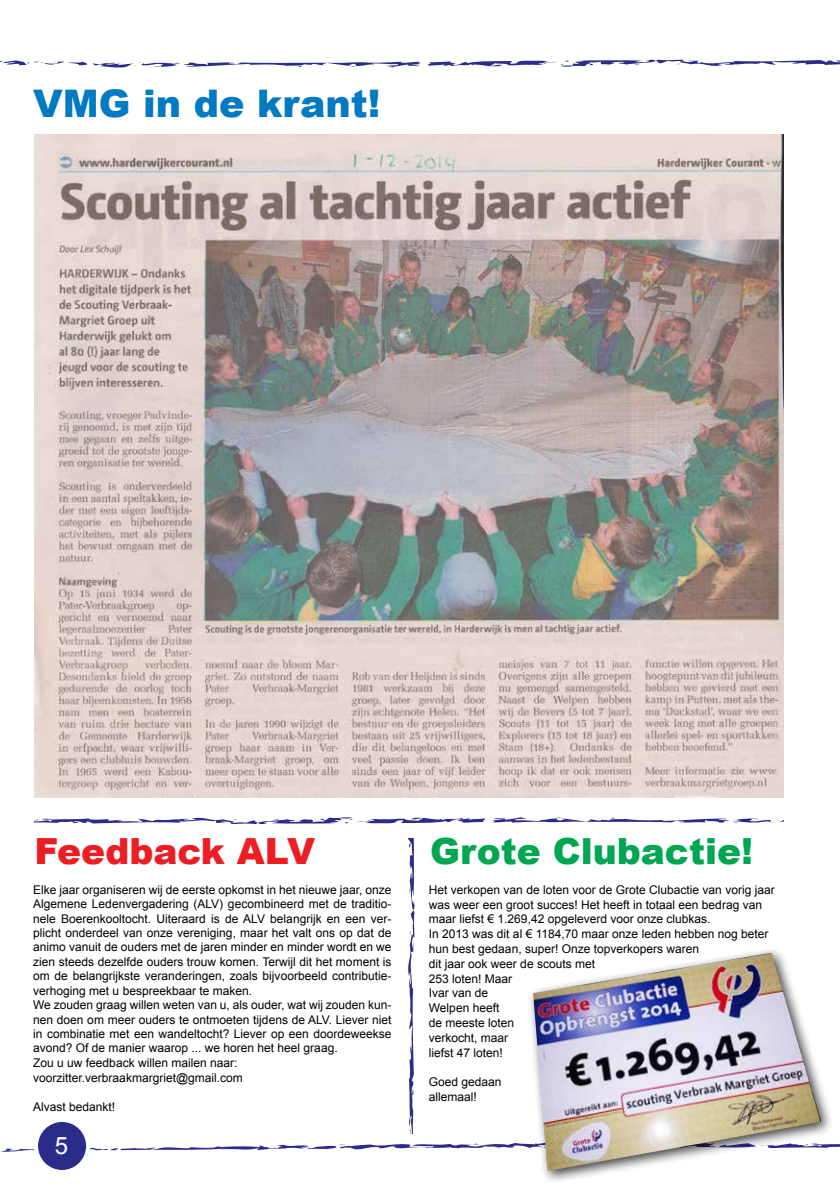
<style>
.page{position:relative;width:840px;height:1191px;background:#fff}
.page>*{position:absolute;margin:0;border:0;box-sizing:border-box;transform-origin:0 0}
.t1{font:900 38px "Arial";color:#007ac2}
.t2{font:900 36px "Arial";color:#00a651}
.t3{font:900 36px "Arial";color:#ed1d24}
.t4{font:24px "Arial";color:#fff}
.t5{font:12px/14.4px "Arial";color:#000}
</style>
<div class="page">
<svg style="left:0;top:1143px;width:839px;height:9px"></svg>
<svg style="left:0;top:59px;width:839px;height:9px"></svg>
<div style="left:36px;top:1120px;width:52px;height:52px;background:#2b2c89;border-radius:50%"></div>
<div style="left:34px;top:1118px;width:56px;height:56px;border:4px solid #fff;border-radius:50%"></div>
<svg style="left:34px;top:816px;width:748px;height:8px"></svg>
<img style="left:34px;top:135px;width:748px;height:663px">
<svg style="left:408px;top:838px;width:6px;height:295px"></svg>
<div style="left:526px;top:946px;width:309px;height:239px;background:#000;opacity:.75"></div>
<img style="left:533px;top:952px;width:287px;height:219px">
<h1 class="t1" style="left:33px;top:75px;width:348px">VMG in de krant!</h1>
<h2 class="t3" style="left:34px;top:825px;width:282px">Feedback ALV</h2>
<p class="t5" style="left:33px;top:882px;width:360px">Elke jaar organiseren wij de eerste opkomst in het nieuwe jaar, onze Algemene Ledenvergadering (ALV) gecombineerd met de traditio&shy;nele Boerenkooltocht. Uiteraard is de ALV belangrijk en een ver&shy;plicht onderdeel van onze vereniging, maar het valt ons op dat de animo vanuit de ouders met de jaren minder en minder wordt en we zien steeds dezelfde ouders trouw komen. Terwijl dit het moment is om de belangrijkste veranderingen, zoals bijvoorbeeld contributie&shy;verhoging met u bespreekbaar te maken.<br>We zouden graag willen weten van u, als ouder, wat wij zouden kun&shy;nen doen om meer ouders te ontmoeten tijdens de ALV. Liever niet in combinatie met een wandeltocht? Liever op een doordeweekse avond? Of de manier waarop ... we horen het heel graag.<br>Zou u uw feedback willen mailen naar: voorzitter.verbraakmargriet@gmail.com</p>
<p class="t5" style="left:33px;top:1099px;width:84px">Alvast bedankt!</p>
<h3 class="t4" style="left:55px;top:1130px;width:15px">5</h3>
<h2 class="t2" style="left:430px;top:825px;width:324px">Grote Clubactie!</h2>
<p class="t5" style="left:428px;top:882px;width:347px">Het verkopen van de loten voor de Grote Clubactie van vorig jaar was weer een groot succes! Het heeft in totaal een bedrag van maar liefst € 1.269,42 opgeleverd voor onze clubkas.<br>In 2013 was dit al € 1184,70 maar onze leden hebben nog beter hun best gedaan, super! Onze topverkopers waren<br>dit jaar ook weer de scouts met<br>253 loten! Maar<br>Ivar van de<br>Welpen heeft<br>de meeste loten<br>verkocht, maar<br>liefst 47 loten!</p>
<p class="t5" style="left:428px;top:1074px;width:74px">Goed gedaan allemaal!</p>
</div>
